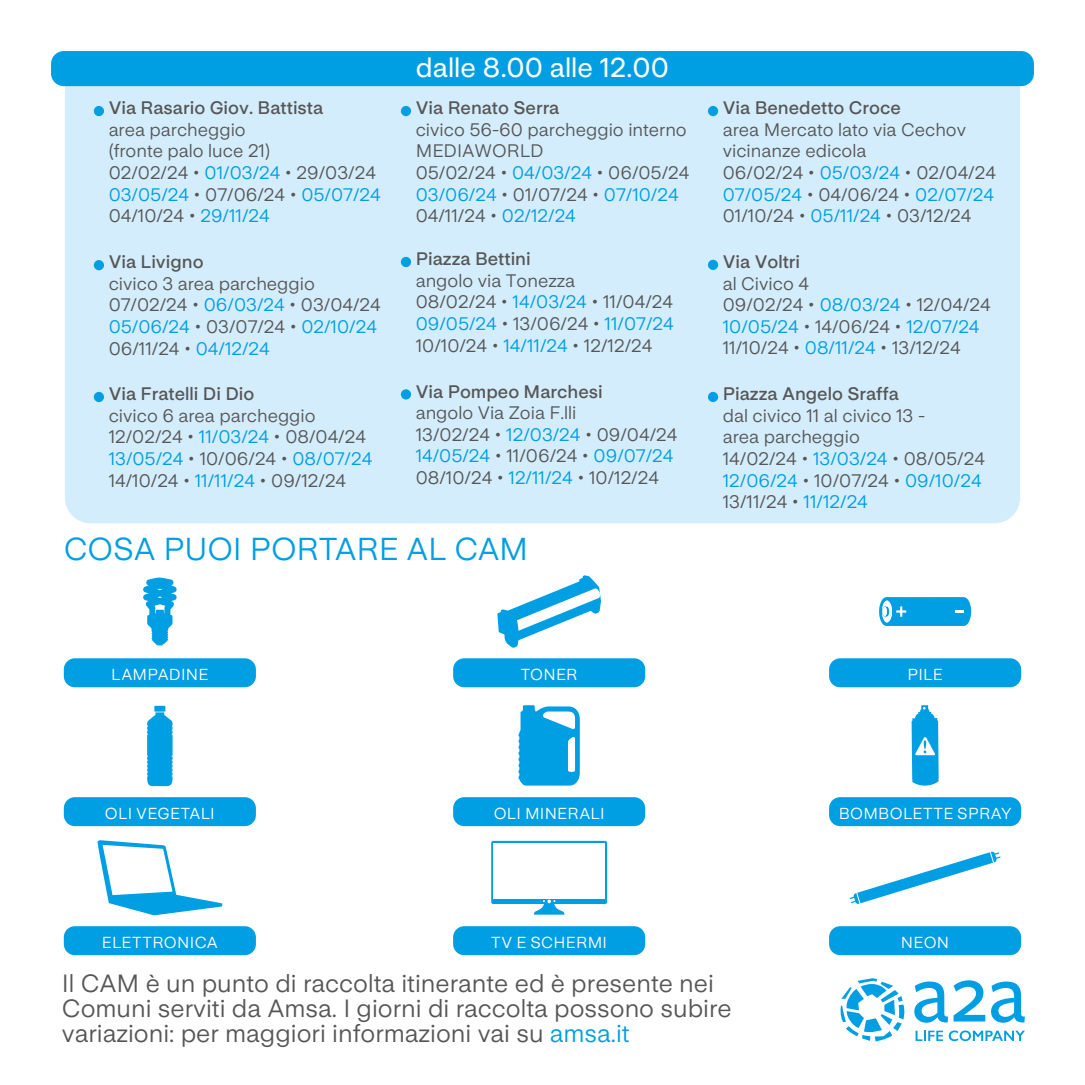
<style>
.page{position:relative;width:1085px;height:1085px;background:#fff}
.page>*{position:absolute;margin:0;border:0;box-sizing:border-box;transform-origin:0 0}
.t1{font:31.5px "Life Sans";letter-spacing:-.005em;color:#009ee3}
.t2{font:500 27px "Life Sans";color:#fff}
.t3{font:24.75px/24.8px "Life Sans";color:#565656}
.t4{font:18px/21.6px "Life Sans";color:#565656}
.t5{font:600 18px "Life Sans";color:#565656}
.t6{font:15.75px "Life Sans";letter-spacing:.02em;color:#fff}
.s1{color:#009ee3}
</style>
<div class="page">
<div style="left:65px;top:86px;width:954px;height:437px;background:#d4edfc"></div>
<div style="left:51px;top:51px;width:982px;height:35px;background:#009ee3;border-radius:13px"></div>
<div style="left:453px;top:658px;width:192px;height:29px;background:#009ee3;border-radius:11px"></div>
<svg style="left:497px;top:575px;width:104px;height:72px"></svg>
<div style="left:453px;top:797px;width:192px;height:29px;background:#009ee3;border-radius:11px"></div>
<svg style="left:518px;top:705px;width:61px;height:80px"></svg>
<div style="left:829px;top:926px;width:191px;height:29px;background:#009ee3;border-radius:11px"></div>
<svg style="left:849px;top:851px;width:151px;height:53px"></svg>
<div style="left:453px;top:926px;width:192px;height:29px;background:#009ee3;border-radius:11px"></div>
<svg style="left:491px;top:840px;width:116px;height:63px"></svg>
<div style="left:493px;top:843px;width:111px;height:55px;background:#fff"></div>
<svg style="left:534px;top:898px;width:30px;height:16px"></svg>
<div style="left:64px;top:926px;width:192px;height:29px;background:#009ee3;border-radius:11px"></div>
<svg style="left:97px;top:840px;width:125px;height:75px"></svg>
<div style="left:64px;top:797px;width:192px;height:29px;background:#009ee3;border-radius:11px"></div>
<svg style="left:147px;top:705px;width:25px;height:81px;background:#1ea9e6"></svg>
<div style="left:829px;top:797px;width:191px;height:29px;background:#009ee3;border-radius:11px"></div>
<svg style="left:911px;top:705px;width:27px;height:80px"></svg>
<div style="left:829px;top:658px;width:191px;height:29px;background:#009ee3;border-radius:11px"></div>
<svg style="left:879px;top:597px;width:91px;height:29px;background:#1da9e6"></svg>
<svg style="left:840px;top:978px;width:65px;height:63px"></svg>
<svg style="left:914px;top:981px;width:33px;height:41px"></svg>
<svg style="left:953px;top:980px;width:71px;height:42px"></svg>
<svg style="left:915px;top:1030px;width:27px;height:10px"></svg>
<svg style="left:948px;top:1030px;width:76px;height:10px"></svg>
<div style="left:94px;top:106px;width:10px;height:10px;background:#009ee3;border-radius:50%"></div>
<div style="left:94px;top:260px;width:10px;height:10px;background:#009ee3;border-radius:50%"></div>
<div style="left:94px;top:392px;width:10px;height:10px;background:#009ee3;border-radius:50%"></div>
<div style="left:401px;top:106px;width:10px;height:10px;background:#009ee3;border-radius:50%"></div>
<div style="left:401px;top:257px;width:10px;height:10px;background:#009ee3;border-radius:50%"></div>
<div style="left:401px;top:389px;width:10px;height:10px;background:#009ee3;border-radius:50%"></div>
<div style="left:707px;top:106px;width:11px;height:10px;background:#009ee3;border-radius:50%"></div>
<div style="left:707px;top:260px;width:11px;height:10px;background:#009ee3;border-radius:50%"></div>
<div style="left:707px;top:392px;width:11px;height:10px;background:#009ee3;border-radius:50%"></div>
<div style="left:64px;top:658px;width:192px;height:29px;background:#009ee3;border-radius:11px"></div>
<svg style="left:143px;top:577px;width:34px;height:68px"></svg>
<p class="t5" style="left:109px;top:98px;width:216px">Via Rasario Giov. Battista</p>
<p class="t4" style="left:109px;top:119px;width:273px">area parcheggio<br>(fronte palo luce 21)<br>02/02/24 • <span class="s1">01/03/24</span> • 29/03/24<br><span class="s1">03/05/24</span> • 07/06/24 • <span class="s1">05/07/24<br></span>04/10/24 • <span class="s1">29/11/24</span></p>
<p class="t5" style="left:109px;top:252px;width:96px">Via Livigno</p>
<p class="t4" style="left:109px;top:273px;width:273px">civico 3 area parcheggio<br>07/02/24 • <span class="s1">06/03/24</span> • 03/04/24<br><span class="s1">05/06/24</span> • 03/07/24 • <span class="s1">02/10/24<br></span>06/11/24 • <span class="s1">04/12/24</span></p>
<p class="t5" style="left:109px;top:383px;width:147px">Via Fratelli Di Dio</p>
<p class="t4" style="left:109px;top:404px;width:265px">civico 6 area parcheggio<br>12/02/24 • <span class="s1">11/03/24</span> • 08/04/24<br><span class="s1">13/05/24</span> • 10/06/24 • <span class="s1">08/07/24<br></span>14/10/24 • <span class="s1">11/11/24</span> • 09/12/24</p>
<h2 class="t2" style="left:416px;top:52px;width:254px">dalle 8.00 alle 12.00</h2>
<p class="t5" style="left:415px;top:98px;width:145px">Via Renato Serra</p>
<p class="t4" style="left:415px;top:119px;width:275px">civico 56-60 parcheggio interno<br>MEDIAWORLD<br>05/02/24 • <span class="s1">04/03/24</span> • 06/05/24<br><span class="s1">03/06/24</span> • 01/07/24 • <span class="s1">07/10/24<br></span>04/11/24 • <span class="s1">02/12/24</span></p>
<p class="t5" style="left:415px;top:248px;width:116px">Piazza Bettini</p>
<p class="t4" style="left:415px;top:270px;width:259px">angolo via Tonezza<br>08/02/24 • <span class="s1">14/03/24</span> • 11/04/24<br><span class="s1">09/05/24</span> • 13/06/24 • <span class="s1">11/07/24<br></span>10/10/24 • <span class="s1">14/11/24</span> • 12/12/24</p>
<p class="t5" style="left:415px;top:381px;width:188px">Via Pompeo Marchesi</p>
<p class="t4" style="left:415px;top:402px;width:263px">angolo Via Zoia F.lli<br>13/02/24 • <span class="s1">12/03/24</span> • 09/04/24<br><span class="s1">14/05/24</span> • 11/06/24 • <span class="s1">09/07/24<br></span>08/10/24 • <span class="s1">12/11/24</span> • 10/12/24</p>
<h1 class="t1" style="left:64px;top:530px;width:466px">COSA PUOI PORTARE AL CAM</h1>
<p class="t5" style="left:722px;top:98px;width:179px">Via Benedetto Croce</p>
<p class="t4" style="left:722px;top:119px;width:274px">area Mercato lato via Cechov vicinanze edicola<br>06/02/24 • <span class="s1">05/03/24</span> • 02/04/24<br><span class="s1">07/05/24</span> • 04/06/24 • <span class="s1">02/07/24<br></span>01/10/24 • <span class="s1">05/11/24</span> • 03/12/24</p>
<p class="t5" style="left:722px;top:251px;width:79px">Via Voltri</p>
<p class="t4" style="left:722px;top:272px;width:269px">al Civico 4<br>09/02/24 • <span class="s1">08/03/24</span> • 12/04/24<br><span class="s1">10/05/24</span> • 14/06/24 • <span class="s1">12/07/24<br></span>11/10/24 • <span class="s1">08/11/24</span> • 13/12/24</p>
<p class="t5" style="left:722px;top:383px;width:178px">Piazza Angelo Sraffa</p>
<p class="t4" style="left:722px;top:404px;width:263px">dal civico 11 al civico 13 -<br>area parcheggio<br>14/02/24 • <span class="s1">13/03/24</span> • 08/05/24<br><span class="s1">12/06/24</span> • 10/07/24 • <span class="s1">09/10/24<br></span>13/11/24 • <span class="s1">11/12/24</span></p>
<p class="t6" style="left:111px;top:665px;width:99px">LAMPADINE</p>
<p class="t6" style="left:521px;top:665px;width:58px">TONER</p>
<p class="t6" style="left:907px;top:665px;width:37px">PILE</p>
<p class="t6" style="left:105px;top:804px;width:111px">OLI VEGETALI</p>
<p class="t6" style="left:838px;top:804px;width:174px">BOMBOLETTE SPRAY</p>
<p class="t6" style="left:493px;top:804px;width:112px">OLI MINERALI</p>
<p class="t6" style="left:102px;top:933px;width:117px">ELETTRONICA</p>
<p class="t6" style="left:491px;top:933px;width:117px">TV E SCHERMI</p>
<p class="t6" style="left:900px;top:933px;width:50px">NEON</p>
<h3 class="t3" style="left:62px;top:970px;width:671px">Il CAM è un punto di raccolta itinerante ed è presente nei<br>Comuni serviti da Amsa. I giorni di raccolta possono subire variazioni: per maggiori informazioni vai su <span class="s1">amsa.it</span></h3>
</div>
